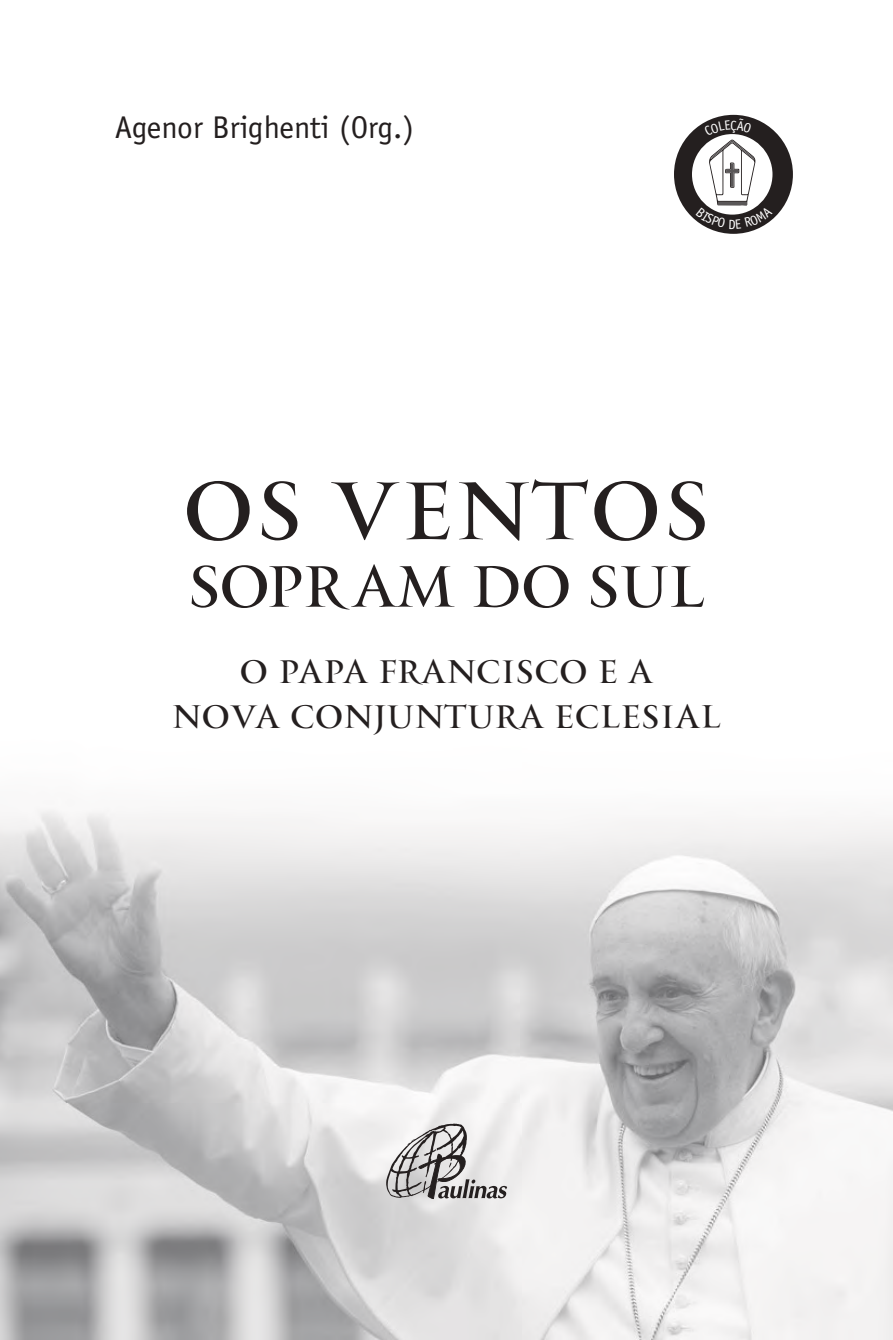
<style>
.page{position:relative;width:893px;height:1340px;background:#fff}
.page>*{position:absolute;margin:0;border:0;box-sizing:border-box;transform-origin:0 0}
.t1{font:78.75px "PF Monumenta Pro";letter-spacing:.025em;color:#241f1f}
.t2{font:56.25px "PF Monumenta Pro";letter-spacing:-.02em;color:#241f1f}
.t3{font:31.5px/45px "PF Monumenta Pro";color:#241f1f;text-align:center}
.t4{font:31.5px "Officina Sans Std";color:#241f1f}
</style>
<div class="page">
<img style="left:0;top:114px;width:893px;height:1225px">
<svg style="left:386px;top:1123px;width:121px;height:76px"></svg>
<div style="left:674px;top:115px;width:119px;height:119px;background:#241f1f;border-radius:50%"></div>
<svg style="left:696px;top:118px;width:77px;height:111px"></svg>
<p class="t4" style="left:115px;top:109px;width:301px">Agenor Brighenti (Org.)</p>
<h1 class="t1" style="left:182px;top:462px;width:530px">OS VENTOS</h1>
<h2 class="t2" style="left:188px;top:552px;width:519px">SOPRAM DO SUL</h2>
<p class="t3" style="left:172px;top:649px;width:551px">O PAPA FRANCISCO E A<br>NOVA CONJUNTURA ECLESIAL</p>
</div>
